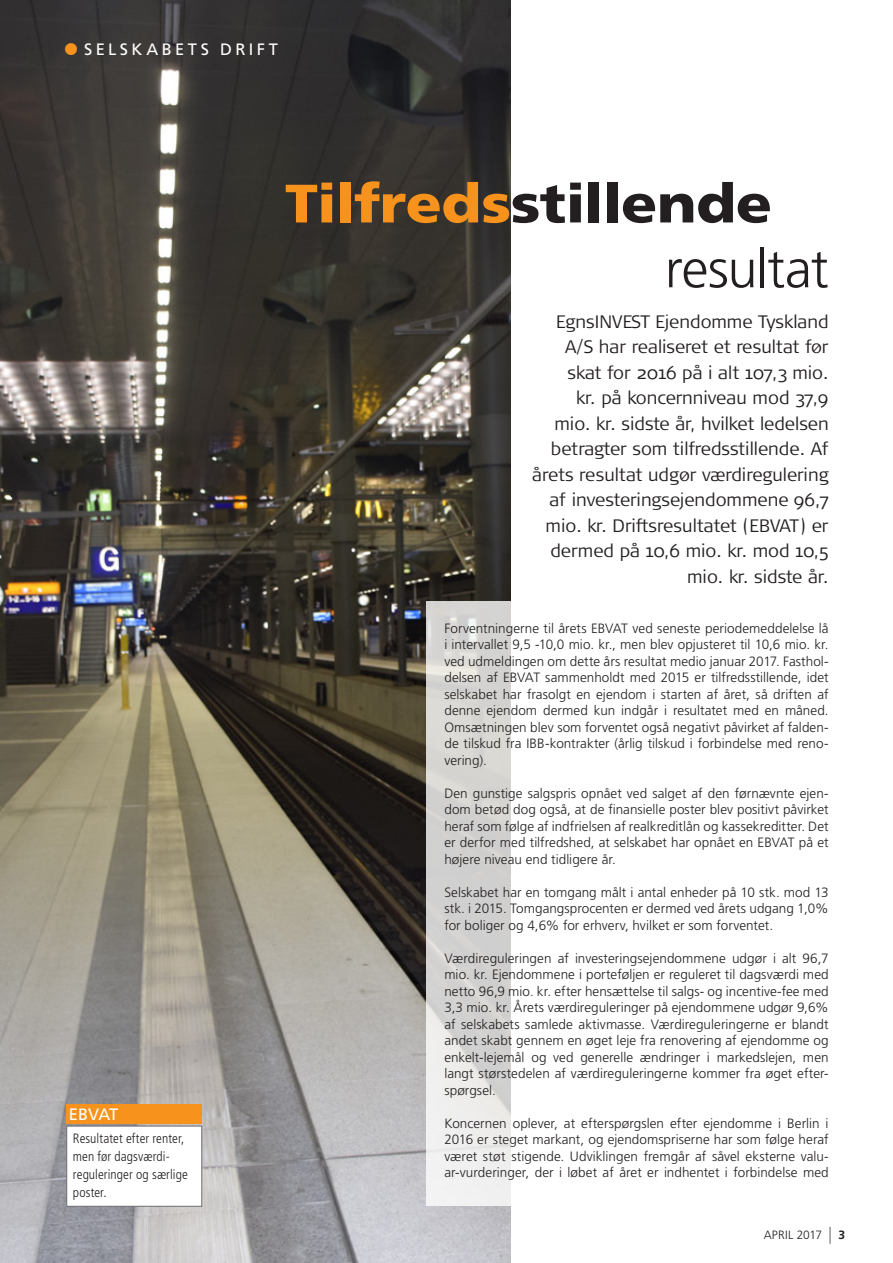
<style>
.page{position:relative;width:893px;height:1263px;background:#fff}
.page>*{position:absolute;margin:0;border:0;box-sizing:border-box;transform-origin:0 0}
.Brødtekst{font:900 54px "Frutiger LT";letter-spacing:-.01em;color:#231f20;scale:1.1 1}
.Brødtekst-2{font:300 54px "Frutiger LT";letter-spacing:-.02em;color:#231f20}
.Manchet{font:300 18px/25.5px "Signa Normal";color:#231f20;text-align:right}
.Manchet-2{font:16.5px "Frutiger LT";letter-spacing:.2em;color:#fff}
.Brødtekst-3{font:300 13.5px/16.5px "Frutiger LT";color:#231f20;text-align:justify}
.Indhold{font:300 condensed 13.5px/18px "Frutiger LT";letter-spacing:.005em;color:#231f20}
.t1{font:300 12px "Frutiger LT";letter-spacing:.015em;color:#231f20}
.Brødtekst-4{font:700 12px "Frutiger LT";color:#231f20}
.s1{color:#f7931d}
.s2{color:#fff}
</style>
<div class="page">
<img style="left:0;top:0;width:510px;height:1263px">
<div style="left:67px;top:1104px;width:135px;height:19px;background:#f7931d"></div>
<div style="left:67px;top:1126px;width:135px;height:80px;background:#fff;border:1px solid #6c6d70"></div>
<svg style="left:426px;top:601px;width:85px;height:605px;background:#dad9d8"></svg>
<svg style="left:829px;top:1227px;width:2px;height:17px"></svg>
<svg style="left:65px;top:43px;width:12px;height:12px"></svg>
<p class="Manchet-2" style="left:84px;top:40px;width:195px">SELSKABETS DRIFT</p>
<p class="Manchet-2" style="left:69px;top:1104px;width:51px">EBVAT</p>
<p class="Indhold" style="left:73px;top:1129px;width:116px">Resultatet efter renter, men før dagsværdi&shy;reguleringer og særlige poster.</p>
<p class="Brødtekst" style="left:285px;top:171px;width:496px"><span class="s1">Tilfreds</span>stillende <span class="s2">i</span></p>
<p class="Brødtekst-2" style="left:665px;top:238px;width:165px">resultat</p>
<p class="Manchet" style="left:532px;top:309px;width:298px">EgnsINVEST Ejendomme Tyskland<br>A/S har realiseret et resultat før skat for 2016 på i alt 107,3 mio.<br>kr. på koncernniveau mod 37,9<br>mio. kr. sidste år, hvilket ledelsen betragter som tilfredsstillende. Af årets resultat udgør værdiregulering af investeringsejendommene 96,7 mio. kr. Driftsresultatet (EBVAT) er dermed på 10,6 mio. kr. mod 10,5 mio. kr. sidste år.</p>
<p class="Brødtekst-3" style="left:444px;top:620px;width:386px">Forventningerne til årets EBVAT ved seneste periodemeddelelse lå i intervallet 9,5 -10,0 mio. kr., men blev opjusteret til 10,6 mio. kr. ved udmeldingen om dette års resultat medio januar 2017. Fasthol&shy;delsen af EBVAT sammenholdt med 2015 er tilfredsstillende, idet selskabet har frasolgt en ejendom i starten af året, så driften af denne ejendom dermed kun indgår i resultatet med en måned.<br>Omsætningen blev som forventet også negativt påvirket af falden&shy;de tilskud fra IBB-kontrakter (årlig tilskud i forbindelse med reno&shy;vering).</p>
<p class="Brødtekst-3" style="left:444px;top:785px;width:386px">Den gunstige salgspris opnået ved salget af den førnævnte ejen&shy;dom betød dog også, at de finansielle poster blev positivt påvirket heraf som følge af indfrielsen af realkreditlån og kassekreditter. Det er derfor med tilfredshed, at selskabet har opnået en EBVAT på et højere niveau end tidligere år.</p>
<p class="Brødtekst-3" style="left:444px;top:884px;width:386px">Selskabet har en tomgang målt i antal enheder på 10 stk. mod 13 stk. i 2015. Tomgangsprocenten er dermed ved årets udgang 1,0% for boliger og 4,6% for erhverv, hvilket er som forventet.</p>
<p class="Brødtekst-3" style="left:444px;top:950px;width:386px">Værdireguleringen af investeringsejendommene udgør i alt 96,7 mio. kr. Ejendommene i porteføljen er reguleret til dagsværdi med netto 96,9 mio. kr. efter hensættelse til salgs- og incentive-fee med 3,3 mio. kr. Årets værdireguleringer på ejendommene udgør 9,6% af selskabets samlede aktivmasse. Værdireguleringerne er blandt andet skabt gennem en øget leje fra renovering af ejendomme og enkelt-lejemål og ved generelle ændringer i markedslejen, men langt størstedelen af værdireguleringerne kommer fra øget efter&shy;spørgsel.</p>
<p class="Brødtekst-3" style="left:444px;top:1115px;width:386px">Koncernen oplever, at efterspørgslen efter ejendomme i Berlin i 2016 er steget markant, og ejendomspriserne har som følge heraf været støt stigende. Udviklingen fremgår af såvel eksterne valu&shy;ar-vurderinger, der i løbet af året er indhentet i forbindelse med</p>
<p class="t1" style="left:764px;top:1228px;width:60px">APRIL 2017</p>
<p class="Brødtekst-4" style="left:838px;top:1227px;width:8px">3</p>
</div>
